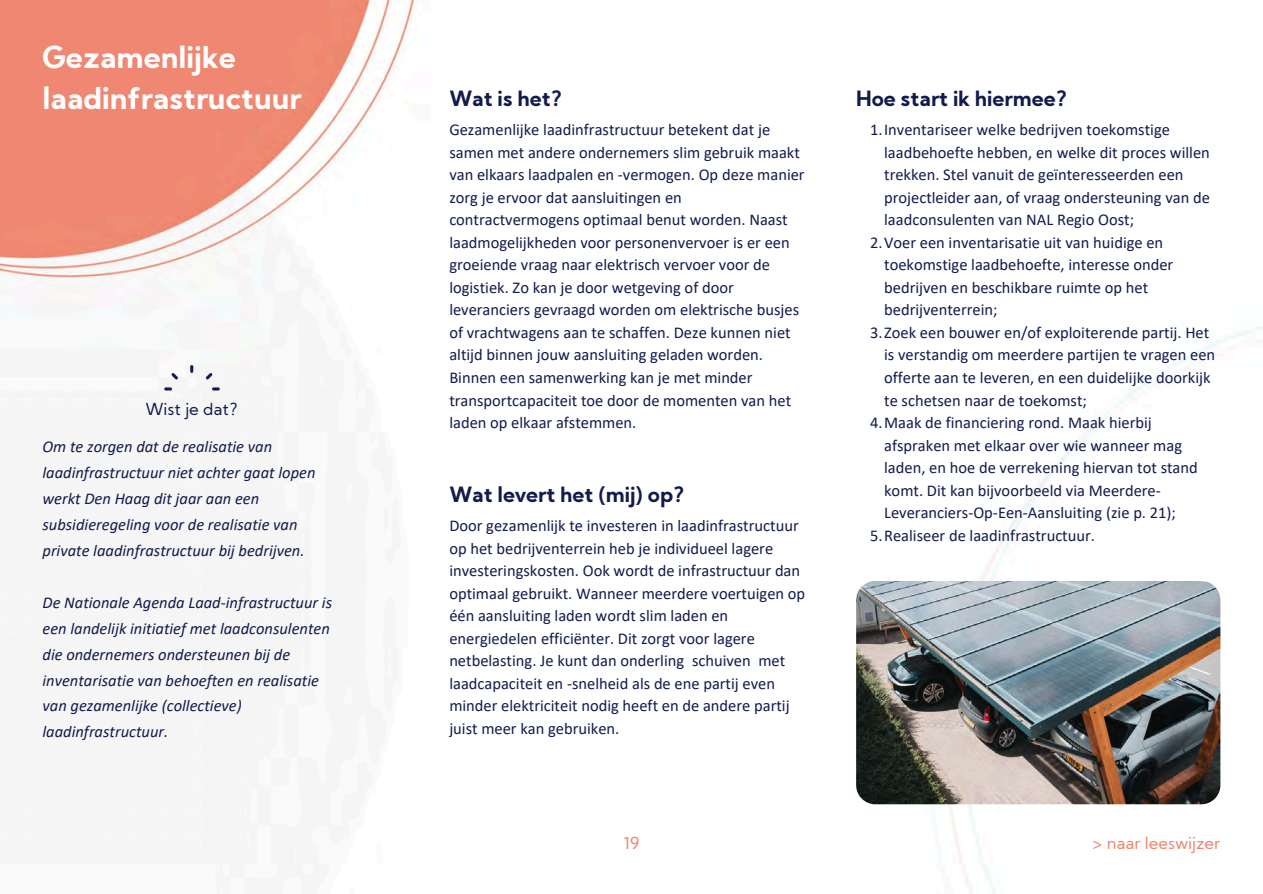
<style>
.page{position:relative;width:1263px;height:894px;background:#fff}
.page>*{position:absolute;margin:0;border:0;box-sizing:border-box;transform-origin:0 0}
.t1{font:700 30px/41.7px "Kumbh Sans";color:#fff}
.t2{font:700 21px "Kumbh Sans";color:#121b4d}
.t3{font:16.5px/22.5px "Calibri";color:#121b4d}
.t4{font:italic 16.5px/25.8px "Calibri";color:#121b4d}
.t5{font:16.5px "Kumbh Sans";color:#ed866f}
.t6{font:16.5px "Kumbh Sans";color:#121b4d}
</style>
<div class="page">
<img style="left:0;top:0;width:1262px;height:893px">
<img style="left:163px;top:364px;width:57px;height:27px">
<img style="left:856px;top:580px;width:364px;height:224px;border-radius:19px">
<h2 class="t1" style="left:43px;top:39px;width:260px">Gezamenlijke laadinfrastructuur</h2>
<p class="t6" style="left:145px;top:402px;width:94px">Wist je dat?</p>
<h1 class="t4" style="left:43px;top:435px;width:274px">Om te zorgen dat de realisatie van laadinfrastructuur niet achter gaat lopen werkt Den Haag dit jaar aan een subsidieregeling voor de realisatie van private laadinfrastructuur bij bedrijven.</h1>
<p class="t4" style="left:43px;top:590px;width:291px">De Nationale Agenda Laad-infrastructuur is een landelijk initiatief met laadconsulenten die ondernemers ondersteunen bij de inventarisatie van behoeften en realisatie van gezamenlijke (collectieve) laadinfrastructuur.</p>
<h2 class="t2" style="left:449px;top:91px;width:114px">Wat is het?</h2>
<p class="t3" style="left:449px;top:120px;width:357px">Gezamenlijke laadinfrastructuur betekent dat je samen met andere ondernemers slim gebruik maakt van elkaars laadpalen en -vermogen. Op deze manier zorg je ervoor dat aansluitingen en contractvermogens optimaal benut worden. Naast laadmogelijkheden voor personenvervoer is er een groeiende vraag naar elektrisch vervoer voor de logistiek. Zo kan je door wetgeving of door leveranciers gevraagd worden om elektrische busjes of vrachtwagens aan te schaffen. Deze kunnen niet altijd binnen jouw aansluiting geladen worden.<br>Binnen een samenwerking kan je met minder transportcapaciteit toe door de momenten van het laden op elkaar afstemmen.</p>
<h2 class="t2" style="left:449px;top:486px;width:237px">Wat levert het (mij) op?</h2>
<p class="t3" style="left:449px;top:515px;width:357px">Door gezamenlijk te investeren in laadinfrastructuur op het bedrijventerrein heb je individueel lagere investeringskosten. Ook wordt de infrastructuur dan optimaal gebruikt. Wanneer meerdere voertuigen op één aansluiting laden wordt slim laden en energiedelen efficiënter. Dit zorgt voor lagere netbelasting. Je kunt dan onderling schuiven met laadcapaciteit en -snelheid als de ene partij even minder elektriciteit nodig heeft en de andere partij juist meer kan gebruiken.</p>
<p class="t5" style="left:623px;top:836px;width:18px">19</p>
<p class="t2" style="left:856px;top:91px;width:213px">Hoe start ik hiermee?</p>
<p class="t3" style="left:884px;top:120px;width:327px;text-indent:-14px">1.Inventariseer welke bedrijven toekomstige laadbehoefte hebben, en welke dit proces willen trekken. Stel vanuit de geïnteresseerden een projectleider aan, of vraag ondersteuning van de laadconsulenten van NAL Regio Oost;</p>
<p class="t3" style="left:884px;top:232px;width:291px;text-indent:-14px">2.Voer een inventarisatie uit van huidige en toekomstige laadbehoefte, interesse onder bedrijven en beschikbare ruimte op het bedrijventerrein;</p>
<p class="t3" style="left:884px;top:322px;width:333px;text-indent:-14px">3.Zoek een bouwer en/of exploiterende partij. Het is verstandig om meerdere partijen te vragen een offerte aan te leveren, en een duidelijke doorkijk te schetsen naar de toekomst;</p>
<p class="t3" style="left:884px;top:412px;width:315px;text-indent:-14px">4.Maak de financiering rond. Maak hierbij afspraken met elkaar over wie wanneer mag laden, en hoe de verrekening hiervan tot stand komt. Dit kan bijvoorbeeld via Meerdere-Leveranciers-Op-Een-Aansluiting (zie p. 21);</p>
<p class="t3" style="left:870px;top:525px;width:226px">5.Realiseer de laadinfrastructuur.</p>
<p class="t5" style="left:1092px;top:836px;width:130px">&gt; naar leeswijzer</p>
</div>
